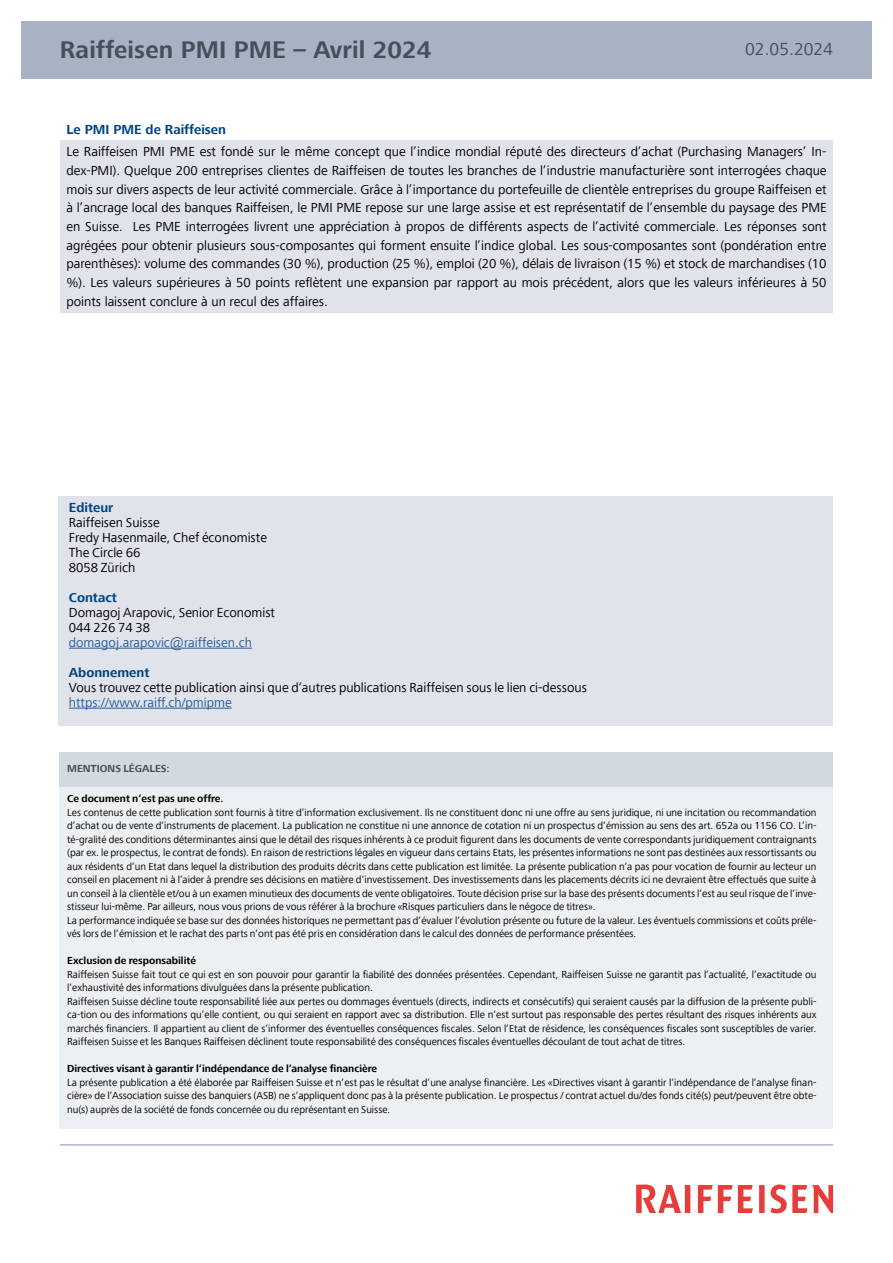
<style>
.page{position:relative;width:893px;height:1263px;background:#fff}
.page>*{position:absolute;margin:0;border:0;box-sizing:border-box;transform-origin:0 0}
.t1{font:700 24.75px "Frutiger Next Com";letter-spacing:.005em;color:#425159}
.t2{font:18px "Frutiger Next Com";color:#425159}
.t3{font:13.5px/18.8px "Frutiger Next Com";color:#000}
.t4{font:13.5px "Frutiger Next Com";color:#275b9b}
.t5{font:700 13.5px "Frutiger Next Com";color:#004380}
.t6{font:10.5px/13.5px "Frutiger Next Com";color:#000}
.t7{font:700 10.5px "Frutiger Next Com";color:#000}
.t8{font:700 10.5px "Frutiger Next Com";color:#425159}
</style>
<div class="page">
<svg style="left:636px;top:1184px;width:197px;height:29px"></svg>
<hr style="left:60px;top:1144px;width:773px;height:1px;background:#a7b3c4">
<div style="left:21px;top:21px;width:851px;height:57px;background:#a7b3c4"></div>
<div style="left:58px;top:496px;width:775px;height:229px;background:#e0e4ea"></div>
<div style="left:60px;top:786px;width:773px;height:342px;background:#edf0f3"></div>
<div style="left:60px;top:752px;width:773px;height:34px;background:#d3d9e1"></div>
<hr style="left:69px;top:648px;width:183px;height:1px;background:#275b9b">
<hr style="left:69px;top:708px;width:163px;height:1px;background:#275b9b">
<div style="left:60px;top:140px;width:773px;height:173px;background:#e0e4ea"></div>
<h1 class="t1" style="left:60px;top:36px;width:373px">Raiffeisen PMI PME – Avril 2024</h1>
<h2 class="t2" style="left:745px;top:39px;width:89px">02.05.2024</h2>
<p class="t5" style="left:66px;top:122px;width:161px">Le PMI PME de Raiffeisen</p>
<p class="t3" style="left:66px;top:142px;width:762px;text-align:justify">Le Raiffeisen PMI PME est fondé sur le même concept que l’indice mondial réputé des directeurs d’achat (Purchasing Managers’ In&shy;dex-PMI). Quelque 200 entreprises clientes de Raiffeisen de toutes les branches de l’industrie manufacturière sont interrogées chaque mois sur divers aspects de leur activité commerciale. Grâce à l’importance du portefeuille de clientèle entreprises du groupe Raiffeisen et à l’ancrage local des banques Raiffeisen, le PMI PME repose sur une large assise et est représentatif de l’ensemble du paysage des PME en Suisse. Les PME interrogées livrent une appréciation à propos de différents aspects de l’activité commerciale. Les réponses sont agrégées pour obtenir plusieurs sous-composantes qui forment ensuite l’indice global. Les sous-composantes sont (pondération entre parenthèses): volume des commandes (30 %), production (25 %), emploi (20 %), délais de livraison (15 %) et stock de marchandises (10 %). Les valeurs supérieures à 50 points reflètent une expansion par rapport au mois précédent, alors que les valeurs inférieures à 50 points laissent conclure à un recul des affaires.</p>
<p class="t5" style="left:69px;top:500px;width:46px">Editeur</p>
<p class="t3" style="left:69px;top:515px;width:200px;line-height:15px">Raiffeisen Suisse<br>Fredy Hasenmaile, Chef économiste<br>The Circle 66<br>8058 Zürich</p>
<p class="t5" style="left:69px;top:590px;width:50px">Contact</p>
<p class="t3" style="left:69px;top:605px;width:208px;line-height:15px">Domagoj Arapovic, Senior Economist<br>044 226 74 38</p>
<p class="t4" style="left:69px;top:635px;width:185px">domagoj.arapovic@raiffeisen.ch</p>
<p class="t5" style="left:69px;top:665px;width:82px">Abonnement</p>
<p class="t3" style="left:69px;top:678px;width:520px">Vous trouvez cette publication ainsi que d‘autres publications Raiffeisen sous le lien ci-dessous</p>
<p class="t4" style="left:69px;top:695px;width:164px">https://www.raiff.ch/pmipme</p>
<p class="t8" style="left:67px;top:762px;width:104px">MENTIONS LÉGALES:</p>
<p class="t7" style="left:67px;top:792px;width:158px">Ce document n‘est pas une offre.</p>
<p class="t6" style="left:67px;top:805px;width:751px">Les contenus de cette publication sont fournis à titre d‘information exclusivement. Ils ne constituent donc ni une offre au sens juridique, ni une incitation ou recommandation d‘achat ou de vente d‘instruments de placement. La publication ne constitue ni une annonce de cotation ni un prospectus d‘émission au sens des art. 652a ou 1156 CO. L‘in&shy;té-gralité des conditions déterminantes ainsi que le détail des risques inhérents à ce produit figurent dans les documents de vente correspondants juridiquement contraignants (par ex. le prospectus, le contrat de fonds). En raison de restrictions légales en vigueur dans certains Etats, les présentes informations ne sont pas destinées aux ressortissants ou aux résidents d‘un Etat dans lequel la distribution des produits décrits dans cette publication est limitée. La présente publication n‘a pas pour vocation de fournir au lecteur un conseil en placement ni à l‘aider à prendre ses décisions en matière d‘investissement. Des investissements dans les placements décrits ici ne devraient être effectués que suite à un conseil à la clientèle et/ou à un examen minutieux des documents de vente obligatoires. Toute décision prise sur la base des présents documents l‘est au seul risque de l‘inve&shy;stisseur lui-même. Par ailleurs, nous vous prions de vous référer à la brochure «Risques particuliers dans le négoce de titres».<br>La performance indiquée se base sur des données historiques ne permettant pas d‘évaluer l‘évolution présente ou future de la valeur. Les éventuels commissions et coûts préle&shy;vés lors de l‘émission et le rachat des parts n‘ont pas été pris en considération dans le calcul des données de performance présentées.</p>
<p class="t7" style="left:67px;top:954px;width:130px">Exclusion de responsabilité</p>
<p class="t6" style="left:67px;top:967px;width:751px">Raiffeisen Suisse fait tout ce qui est en son pouvoir pour garantir la fiabilité des données présentées. Cependant, Raiffeisen Suisse ne garantit pas l‘actualité, l‘exactitude ou l‘exhaustivité des informations divulguées dans la présente publication.<br>Raiffeisen Suisse décline toute responsabilité liée aux pertes ou dommages éventuels (directs, indirects et consécutifs) qui seraient causés par la diffusion de la présente publi&shy;ca-tion ou des informations qu‘elle contient, ou qui seraient en rapport avec sa distribution. Elle n‘est surtout pas responsable des pertes résultant des risques inhérents aux marchés financiers. Il appartient au client de s‘informer des éventuelles conséquences fiscales. Selon l‘Etat de résidence, les conséquences fiscales sont susceptibles de varier.<br>Raiffeisen Suisse et les Banques Raiffeisen déclinent toute responsabilité des conséquences fiscales éventuelles découlant de tout achat de titres.</p>
<p class="t7" style="left:67px;top:1062px;width:312px">Directives visant à garantir l‘indépendance de l‘analyse financière</p>
<p class="t6" style="left:67px;top:1075px;width:751px;text-align:justify">La présente publication a été élaborée par Raiffeisen Suisse et n‘est pas le résultat d‘une analyse financière. Les «Directives visant à garantir l‘indépendance de l‘analyse finan&shy;cière» de l‘Association suisse des banquiers (ASB) ne s‘appliquent donc pas à la présente publication. Le prospectus / contrat actuel du/des fonds cité(s) peut/peuvent être obte&shy;nu(s) auprès de la société de fonds concernée ou du représentant en Suisse.</p>
</div>
